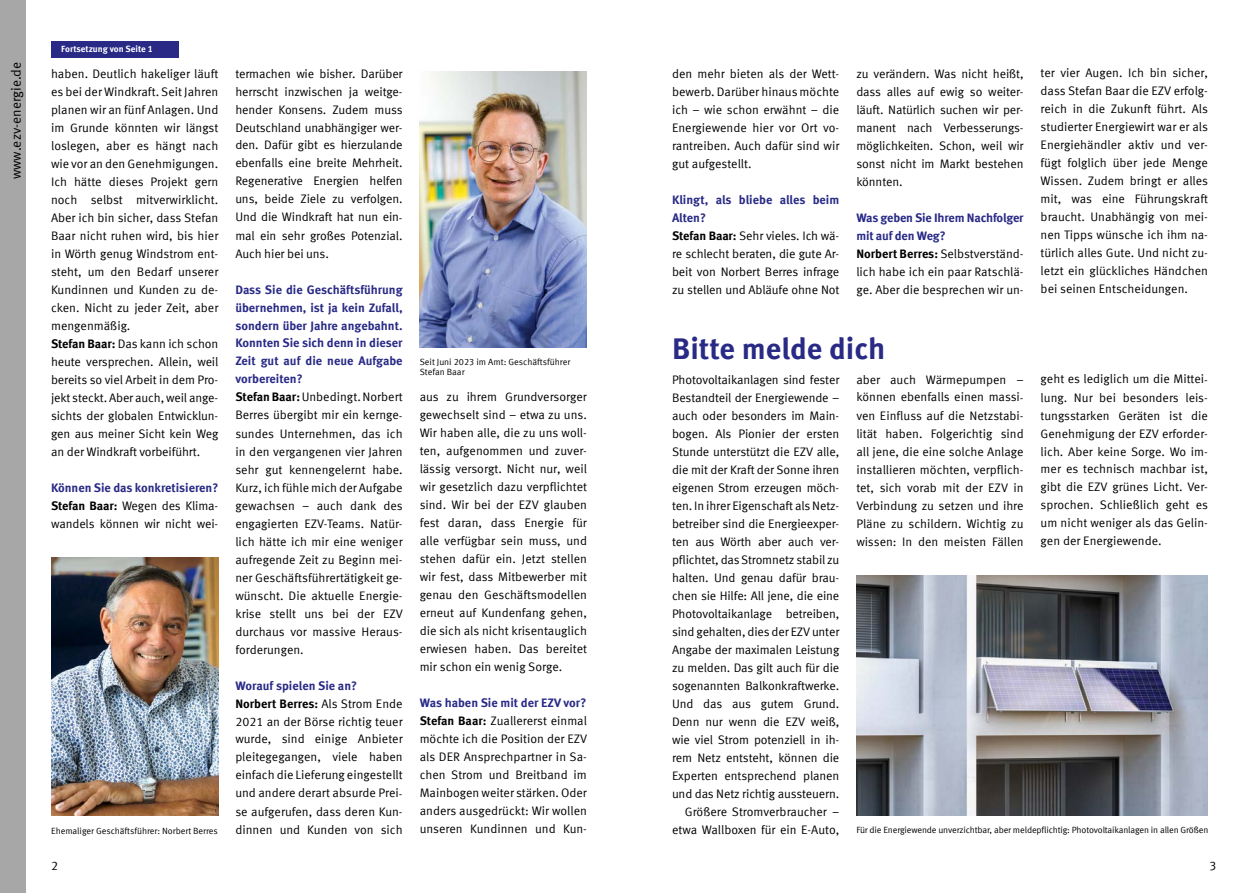
<style>
.page{position:relative;width:1259px;height:893px;background:#fff}
.page>*{position:absolute;margin:0;border:0;box-sizing:border-box;transform-origin:0 0}
.t1{font:700 30px "Meta Offc";color:#292a86}
.t2{font:13.5px "Meta Offc Norm";color:#000}
.t3{font:12.3px/18px "Meta Offc Norm";letter-spacing:-.01em;color:#000;text-align:justify}
.t4{font:700 12.3px/18px "Meta Offc";color:#292a86}
.t5{font:9px/10.5px "Meta Offc Norm";letter-spacing:-.015em;color:#000}
.t6{font:700 9px "Meta Offc";color:#fff}
.s1{font-family:"Meta Offc";font-weight:700}
.s2{color:#000}
.s3{font-family:"Meta Offc Norm";font-weight:400;color:#000}
</style>
<div class="page">
<div style="left:0;top:0;width:26px;height:893px;background:#a7a7a8"></div>
<div style="left:51px;top:41px;width:128px;height:16px;background:#292a86"></div>
<img style="left:420px;top:72px;width:167px;height:276px">
<img style="left:51px;top:557px;width:167px;height:259px">
<img style="left:856px;top:575px;width:352px;height:241px">
<p class="t2" style="left:8px;top:179px;width:119px;rotate:-90deg">www.ezv-energie.de</p>
<p class="t6" style="left:61px;top:43px;width:93px">Fortsetzung von Seite 1</p>
<p class="t3" style="left:51px;top:65px;width:169px;text-align:left">haben. Deutlich hakeliger läuft es bei der Windkraft. Seit Jahren planen wir an fünf Anlagen. Und im Grunde könnten wir längst loslegen, aber es hängt nach wie vor an den Genehmigungen.<br>Ich hätte dieses Projekt gern noch selbst mitverwirklicht.<br>Aber ich bin sicher, dass Stefan<br>Baar nicht ruhen wird, bis hier in Wörth genug Windstrom ent&shy;steht, um den Bedarf unserer<br>Kundinnen und Kunden zu de&shy;cken. Nicht zu jeder Zeit, aber mengenmäßig.<br><span class="s1">Stefan Baar:</span> Das kann ich schon heute versprechen. Allein, weil bereits so viel Arbeit in dem Pro&shy;jekt steckt. Aber auch, weil ange&shy;sichts der globalen Entwicklun&shy;gen aus meiner Sicht kein Weg an der Windkraft vorbeiführt.</p>
<p class="t4" style="left:51px;top:479px;width:169px">Können Sie das konkretisieren?</p>
<p class="t3" style="left:51px;top:497px;width:169px"><span class="s1">Stefan Baar:</span> Wegen des Klima&shy;wandels können wir nicht wei-</p>
<p class="t3" style="left:235px;top:65px;width:169px">termachen wie bisher. Darüber herrscht inzwischen ja weitge&shy;hender Konsens. Zudem muss Deutschland unabhängiger wer&shy;den. Dafür gibt es hierzulande ebenfalls eine breite Mehrheit.<br>Regenerative Energien helfen uns, beide Ziele zu verfolgen.<br>Und die Windkraft hat nun ein&shy;mal ein sehr großes Potenzial.<br>Auch hier bei uns.</p>
<p class="t4" style="left:235px;top:281px;width:169px;text-align:justify">Dass Sie die Geschäftsführung übernehmen, ist ja kein Zufall, sondern über Jahre angebahnt.<br>Konnten Sie sich denn in dieser Zeit gut auf die neue Aufgabe vorbereiten?</p>
<p class="t3" style="left:235px;top:388px;width:169px"><span class="s1">Stefan Baar:</span> Unbedingt. Norbert Berres übergibt mir ein kernge&shy;sundes Unternehmen, das ich in den vergangenen vier Jahren sehr gut kennengelernt habe.<br>Kurz, ich fühle mich der Aufgabe gewachsen – auch dank des engagierten EZV-Teams. Natür&shy;lich hätte ich mir eine weniger aufregende Zeit zu Beginn mei&shy;ner Geschäftsführertätigkeit ge&shy;wünscht. Die aktuelle Energie&shy;krise stellt uns bei der EZV durchaus vor massive Heraus&shy;forderungen.</p>
<p class="t4" style="left:235px;top:677px;width:169px">Worauf spielen Sie an?<br><span class="s2">Norbert Berres:</span> <span class="s3">Als Strom Ende</span></p>
<p class="t3" style="left:235px;top:712px;width:169px">2021 an der Börse richtig teuer wurde, sind einige Anbieter pleitegegangen, viele haben einfach die Lieferung eingestellt und andere derart absurde Prei&shy;se aufgerufen, dass deren Kun&shy;dinnen und Kunden von sich</p>
<p class="t5" style="left:420px;top:357px;width:152px">Seit Juni 2023 im Amt: Geschäftsführer<br>Stefan Baar</p>
<p class="t3" style="left:420px;top:388px;width:169px">aus zu ihrem Grundversorger gewechselt sind – etwa zu uns.<br>Wir haben alle, die zu uns woll&shy;ten, aufgenommen und zuver&shy;lässig versorgt. Nicht nur, weil wir gesetzlich dazu verpflichtet sind. Wir bei der EZV glauben fest daran, dass Energie für alle verfügbar sein muss, und stehen dafür ein. Jetzt stellen wir fest, dass Mitbewerber mit genau den Geschäftsmodellen erneut auf Kundenfang gehen, die sich als nicht krisentauglich erwiesen haben. Das bereitet mir schon ein wenig Sorge.</p>
<p class="t4" style="left:420px;top:694px;width:168px">Was haben Sie mit der EZV vor?</p>
<p class="t3" style="left:420px;top:712px;width:169px"><span class="s1">Stefan Baar:</span> Zuallererst einmal möchte ich die Position der EZV als DER Ansprechpartner in Sa&shy;chen Strom und Breitband im Mainbogen weiter stärken. Oder anders ausgedrückt: Wir wollen</p>
<p class="t5" style="left:51px;top:825px;width:168px">Ehemaliger Geschäftsführer: Norbert Berres</p>
<p class="t3" style="left:420px;top:820px;width:169px">unseren Kundinnen und Kun-</p>
<p class="t3" style="left:51px;top:857px;width:9px">2</p>
<p class="t3" style="left:672px;top:65px;width:169px">den mehr bieten als der Wett&shy;bewerb. Darüber hinaus möchte ich – wie schon erwähnt – die Energiewende hier vor Ort vo&shy;rantreiben. Auch dafür sind wir gut aufgestellt.</p>
<p class="t4" style="left:672px;top:191px;width:169px">Klingt, als bliebe alles beim<br>Alten?</p>
<p class="t3" style="left:672px;top:227px;width:169px"><span class="s1">Stefan Baar:</span> Sehr vieles. Ich wä&shy;re schlecht beraten, die gute Ar&shy;beit von Norbert Berres infrage zu stellen und Abläufe ohne Not</p>
<p class="t3" style="left:856px;top:65px;width:169px">zu verändern. Was nicht heißt, dass alles auf ewig so weiter&shy;läuft. Natürlich suchen wir per&shy;manent nach Verbesserungs&shy;möglichkeiten. Schon, weil wir sonst nicht im Markt bestehen könnten.</p>
<p class="t4" style="left:856px;top:209px;width:169px">Was geben Sie Ihrem Nachfolger mit auf den Weg?</p>
<p class="t3" style="left:856px;top:245px;width:169px"><span class="s1">Norbert Berres:</span> Selbstverständ&shy;lich habe ich ein paar Ratschlä&shy;ge. Aber die besprechen wir un-</p>
<p class="t3" style="left:1040px;top:65px;width:169px">ter vier Augen. Ich bin sicher, dass Stefan Baar die EZV erfolg&shy;reich in die Zukunft führt. Als studierter Energiewirt war er als Energiehändler aktiv und ver&shy;fügt folglich über jede Menge Wissen. Zudem bringt er alles mit, was eine Führungskraft braucht. Unabhängig von mei&shy;nen Tipps wünsche ich ihm na&shy;türlich alles Gute. Und nicht zu&shy;letzt ein glückliches Händchen bei seinen Entscheidungen.</p>
<h1 class="t1" style="left:672px;top:331px;width:215px">Bitte melde dich</h1>
<p class="t3" style="left:672px;top:371px;width:169px;text-align:right">Photovoltaikanlagen sind fester<br>Bestandteil der Energiewende – auch oder besonders im Main&shy;bogen. Als Pionier der ersten<br>Stunde unterstützt die EZV alle, die mit der Kraft der Sonne ihren eigenen Strom erzeugen möch&shy;ten. In ihrer Eigenschaft als Netz&shy;betreiber sind die Energieexper&shy;ten aus Wörth aber auch ver&shy;pflichtet, das Stromnetz stabil zu halten. Und genau dafür brau&shy;chen sie Hilfe: All jene, die eine<br>Photovoltaikanlage betreiben, sind gehalten, dies der EZV unter<br>Angabe der maximalen Leistung zu melden. Das gilt auch für die sogenannten Balkonkraftwerke.<br>Und das aus gutem Grund.<br>Denn nur wenn die EZV weiß, wie viel Strom potenziell in ih&shy;rem Netz entsteht, können die<br>Experten entsprechend planen und das Netz richtig aussteuern.<br>Größere Stromverbraucher – etwa Wallboxen für ein E-Auto,</p>
<p class="t3" style="left:856px;top:371px;width:169px">aber auch Wärmepumpen – können ebenfalls einen massi&shy;ven Einfluss auf die Netzstabi&shy;lität haben. Folgerichtig sind all jene, die eine solche Anlage installieren möchten, verpflich&shy;tet, sich vorab mit der EZV in Verbindung zu setzen und ihre Pläne zu schildern. Wichtig zu wissen: In den meisten Fällen</p>
<p class="t3" style="left:1040px;top:370px;width:169px">geht es lediglich um die Mittei&shy;lung. Nur bei besonders leis&shy;tungsstarken Geräten ist die Genehmigung der EZV erforder&shy;lich. Aber keine Sorge. Wo im&shy;mer es technisch machbar ist, gibt die EZV grünes Licht. Ver&shy;sprochen. Schließlich geht es um nicht weniger als das Gelin&shy;gen der Energiewende.</p>
<p class="t5" style="left:856px;top:825px;width:354px">Für die Energiewende unverzichtbar, aber meldepflichtig: Photovoltaikanlagen in allen Größen</p>
<p class="t3" style="left:1209px;top:857px;width:9px">3</p>
</div>
